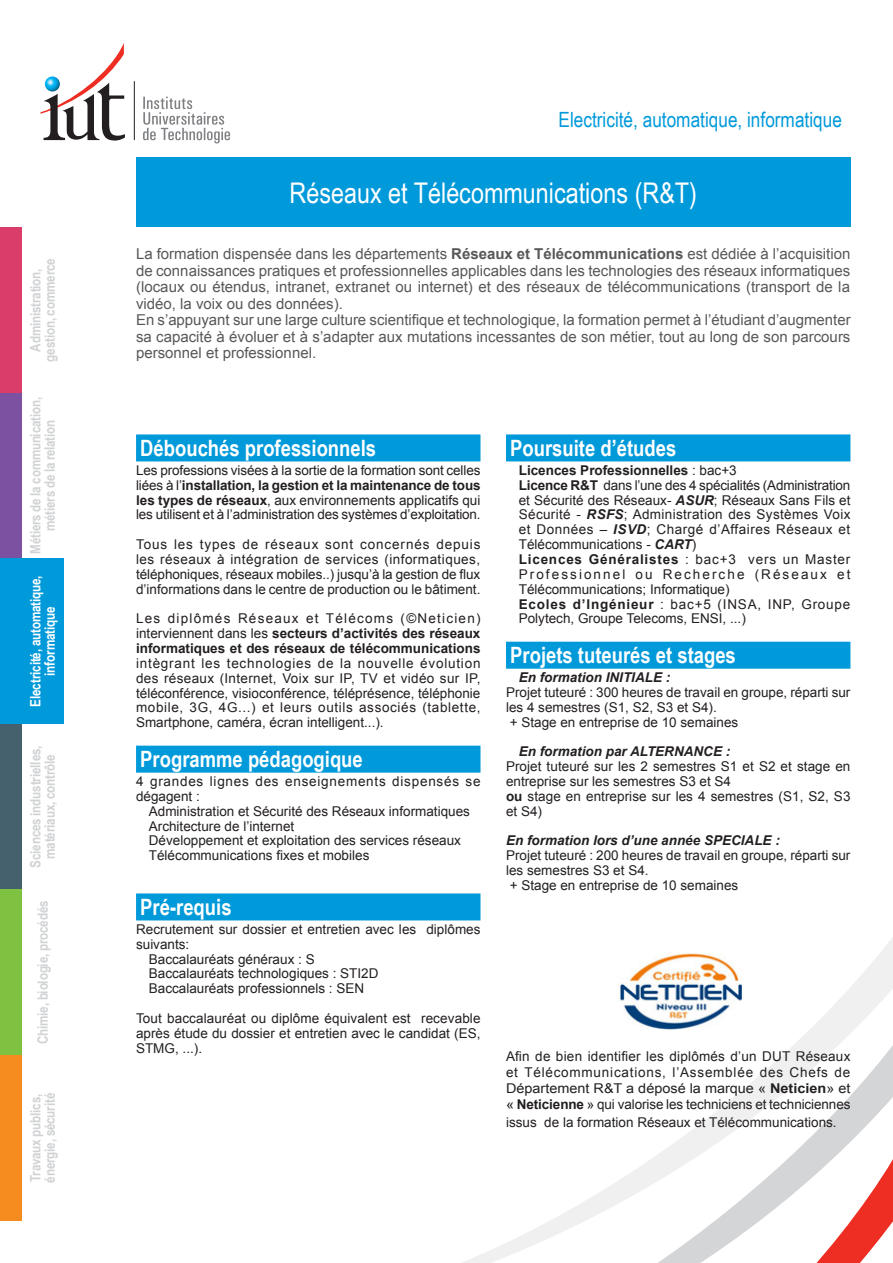
<style>
.page{position:relative;width:893px;height:1263px;background:#fff}
.page>*{position:absolute;margin:0;border:0;box-sizing:border-box;transform-origin:0 0}
.Nom_DUT{font:28.5px "Arial Narrow";color:#fff}
.Titre_1{font:700 22.5px "Arial Narrow";color:#fff}
.Famille_Spécialités{font:21px "Arial Narrow";color:#0099da}
.Descriptif_DUT{font:15px/16.5px "Arial";color:#57585a;text-align:justify}
.Spécialité_Off{font:700 14.25px/14.2px "Arial Narrow";letter-spacing:-.01em;color:#d1d2d4;text-align:center}
.Spécialité_On{font:700 14.25px/14.2px "Arial Narrow";letter-spacing:-.01em;color:#fff;text-align:center}
.Texte_courant{font:13.5px/14.9px "Arial";color:#231f20;text-align:justify}
.Texte_courant-2{font:italic 700 13.5px "Arial";color:#231f20}
.Texte_courant-3{font:13.5px/14.9px "Arial";letter-spacing:.055em;color:#231f20}
.t1{font:700 13.5px "Arial";color:#231f20}
.s1{font-weight:700}
.s2{font-weight:400}
.s3{font-weight:700;font-style:italic}
</style>
<div class="page">
<svg style="left:400px;top:893px;width:493px;height:370px"></svg>
<div style="left:136px;top:157px;width:714px;height:70px;background:#0099da"></div>
<hr style="left:134px;top:81px;width:1px;height:59px;background:#231f20">
<svg style="left:143px;top:97px;width:87px;height:46px"></svg>
<svg style="left:41px;top:43px;width:84px;height:98px"></svg>
<div style="left:136px;top:434px;width:344px;height:27px;background:#0099da"></div>
<div style="left:136px;top:746px;width:344px;height:27px;background:#0099da"></div>
<div style="left:136px;top:893px;width:344px;height:27px;background:#0099da"></div>
<div style="left:506px;top:434px;width:344px;height:27px;background:#0099da"></div>
<div style="left:506px;top:642px;width:344px;height:27px;background:#0099da"></div>
<div style="left:0;top:227px;width:21px;height:166px;background:#db3d6b"></div>
<div style="left:0;top:393px;width:21px;height:165px;background:#7c51a1"></div>
<div style="left:0;top:558px;width:21px;height:166px;background:#0099da"></div>
<div style="left:0;top:724px;width:21px;height:165px;background:#46616e"></div>
<div style="left:0;top:889px;width:21px;height:166px;background:#7fc241"></div>
<div style="left:0;top:1055px;width:21px;height:165px;background:#f68b1f"></div>
<div style="left:21px;top:558px;width:43px;height:166px;background:#0099da"></div>
<img style="left:616px;top:944px;width:125px;height:85px">
<p class="Spécialité_Off" style="left:28px;top:362px;width:105px;rotate:-90deg">Administration, gestion, commerce</p>
<p class="Spécialité_Off" style="left:28px;top:554px;width:158px;rotate:-90deg">Métiers de la communication, métiers de la relation</p>
<p class="Spécialité_On" style="left:28px;top:706px;width:132px;rotate:-90deg">Electricité, automatique, informatique</p>
<p class="Spécialité_Off" style="left:28px;top:868px;width:124px;rotate:-90deg">Sciences industrielles, matériaux, contrôle</p>
<p class="Spécialité_Off" style="left:35px;top:1044px;width:145px;rotate:-90deg">Chimie, biologie, procédés</p>
<p class="Spécialité_Off" style="left:28px;top:1182px;width:91px;text-align:left;rotate:-90deg">Travaux publics, énergie, sécurité</p>
<p class="Famille_Spécialités" style="left:559px;top:104px;width:285px">Electricité, automatique, informatique</p>
<p class="Nom_DUT" style="left:290px;top:172px;width:409px">Réseaux et Télécommunications (R&amp;T)</p>
<p class="Descriptif_DUT" style="left:136px;top:246px;width:716px">La formation dispensée dans les départements <span class="s1">Réseaux et Télécommunications</span> est dédiée à l’acquisition de connaissances pratiques et professionnelles applicables dans les technologies des réseaux informatiques (locaux ou étendus, intranet, extranet ou internet) et des réseaux de télécommunications (transport de la vidéo, la voix ou des données).</p>
<p class="Descriptif_DUT" style="left:136px;top:312px;width:716px">En s’appuyant sur une large culture scientifique et technologique, la formation permet à l’étudiant d’augmenter sa capacité à évoluer et à s’adapter aux mutations incessantes de son métier, tout au long de son parcours personnel et professionnel.</p>
<p class="Titre_1" style="left:140px;top:431px;width:237px">Débouchés professionnels</p>
<p class="Texte_courant" style="left:136px;top:463px;width:346px">Les professions visées à la sortie de la formation sont celles liées à l’<span class="s1">installation, la gestion et la maintenance de tous les types de réseaux</span>, aux environnements applicatifs qui les utilisent et à l’administration des systèmes d’exploitation.</p>
<p class="Texte_courant" style="left:136px;top:537px;width:346px">Tous les types de réseaux sont concernés depuis les réseaux à intégration de services (informatiques, téléphoniques, réseaux mobiles..) jusqu’à la gestion de flux d’informations dans le centre de production ou le bâtiment.</p>
<p class="Texte_courant" style="left:136px;top:611px;width:346px">Les diplômés Réseaux et Télécoms (©Neticien) interviennent dans les <span class="s1">secteurs d’activités des réseaux informatiques et des réseaux de télécommunications </span>intègrant les technologies de la nouvelle évolution des réseaux (Internet, Voix sur IP, TV et vidéo sur IP, téléconférence, visioconférence, téléprésence, téléphonie mobile, 3G, 4G...) et leurs outils associés (tablette, Smartphone, caméra, écran intelligent...).</p>
<p class="Titre_1" style="left:140px;top:742px;width:224px">Programme pédagogique</p>
<p class="Texte_courant-3" style="left:136px;top:774px;width:346px">4 grandes lignes des enseignements dispensés se dégagent :</p>
<p class="Texte_courant" style="left:149px;top:804px;width:323px">Administration et Sécurité des Réseaux informatiques</p>
<p class="Texte_courant" style="left:149px;top:818px;width:147px">Architecture de l’internet</p>
<p class="Texte_courant" style="left:149px;top:833px;width:314px">Développement et exploitation des services réseaux</p>
<p class="Texte_courant" style="left:149px;top:848px;width:222px">Télécommunications fixes et mobiles</p>
<p class="Titre_1" style="left:140px;top:890px;width:93px">Pré-requis</p>
<p class="Texte_courant" style="left:136px;top:922px;width:346px">Recrutement sur dossier et entretien avec les diplômes suivants:</p>
<p class="Texte_courant" style="left:149px;top:951px;width:167px">Baccalauréats généraux : S</p>
<p class="Texte_courant" style="left:149px;top:966px;width:231px">Baccalauréats technologiques : STI2D</p>
<p class="Texte_courant" style="left:149px;top:981px;width:217px">Baccalauréats professionnels : SEN</p>
<p class="Texte_courant" style="left:136px;top:1011px;width:346px">Tout baccalauréat ou diplôme équivalent est recevable après étude du dossier et entretien avec le candidat (ES, STMG, ...).</p>
<p class="Titre_1" style="left:510px;top:431px;width:168px">Poursuite d’études</p>
<p class="t1" style="left:519px;top:461px;width:219px">Licences Professionnelles <span class="s2">: bac+3</span></p>
<p class="Texte_courant" style="left:519px;top:478px;width:333px"><span class="s1">Licence R&amp;T</span> dans l’une des 4 spécialités (Administration et Sécurité des Réseaux- <span class="s3">ASUR</span>; Réseaux Sans Fils et Sécurité - <span class="s3">RSFS</span>; Administration des Systèmes Voix et Données – <span class="s3">ISVD</span>; Chargé d’Affaires Réseaux et Télécommunications - <span class="s3">CART</span>)</p>
<p class="Texte_courant" style="left:519px;top:552px;width:333px"><span class="s1">Licences Généralistes</span> : bac+3 vers un Master Professionnel ou Recherche (Réseaux et Télécommunications; Informatique)</p>
<p class="Texte_courant" style="left:519px;top:596px;width:333px"><span class="s1">Ecoles d’Ingénieur</span> : bac+5 (INSA, INP, Groupe<br>Polytech, Groupe Telecoms, ENSI, ...)</p>
<p class="Titre_1" style="left:510px;top:638px;width:227px">Projets tuteurés et stages</p>
<p class="Texte_courant-2" style="left:519px;top:668px;width:153px">En formation INITIALE :</p>
<p class="Texte_courant" style="left:506px;top:685px;width:346px">Projet tuteuré : 300 heures de travail en groupe, réparti sur les 4 semestres (S1, S2, S3 et S4).</p>
<p class="Texte_courant" style="left:510px;top:715px;width:230px">+ Stage en entreprise de 10 semaines</p>
<p class="Texte_courant-2" style="left:519px;top:742px;width:213px">En formation par ALTERNANCE :</p>
<p class="Texte_courant" style="left:506px;top:759px;width:346px">Projet tuteuré sur les 2 semestres S1 et S2 et stage en entreprise sur les semestres S3 et S4</p>
<p class="Texte_courant" style="left:506px;top:789px;width:346px"><span class="s1">ou</span> stage en entreprise sur les 4 semestres (S1, S2, S3 et S4)</p>
<p class="Texte_courant-2" style="left:506px;top:832px;width:275px">En formation lors d’une année SPECIALE :</p>
<p class="Texte_courant" style="left:506px;top:848px;width:346px">Projet tuteuré : 200 heures de travail en groupe, réparti sur les semestres S3 et S4.</p>
<p class="Texte_courant" style="left:510px;top:878px;width:230px">+ Stage en entreprise de 10 semaines</p>
<p class="Texte_courant" style="left:506px;top:1048px;width:346px;line-height:16.2px">Afin de bien identifier les diplômés d’un DUT Réseaux et Télécommunications, l’Assemblée des Chefs de Département R&amp;T a déposé la marque « <span class="s1">Neticien</span>» et « <span class="s1">Neticienne</span> » qui valorise les techniciens et techniciennes</p>
<p class="Texte_courant" style="left:506px;top:1115px;width:332px">issus de la formation Réseaux et Télécommunications.</p>
</div>
